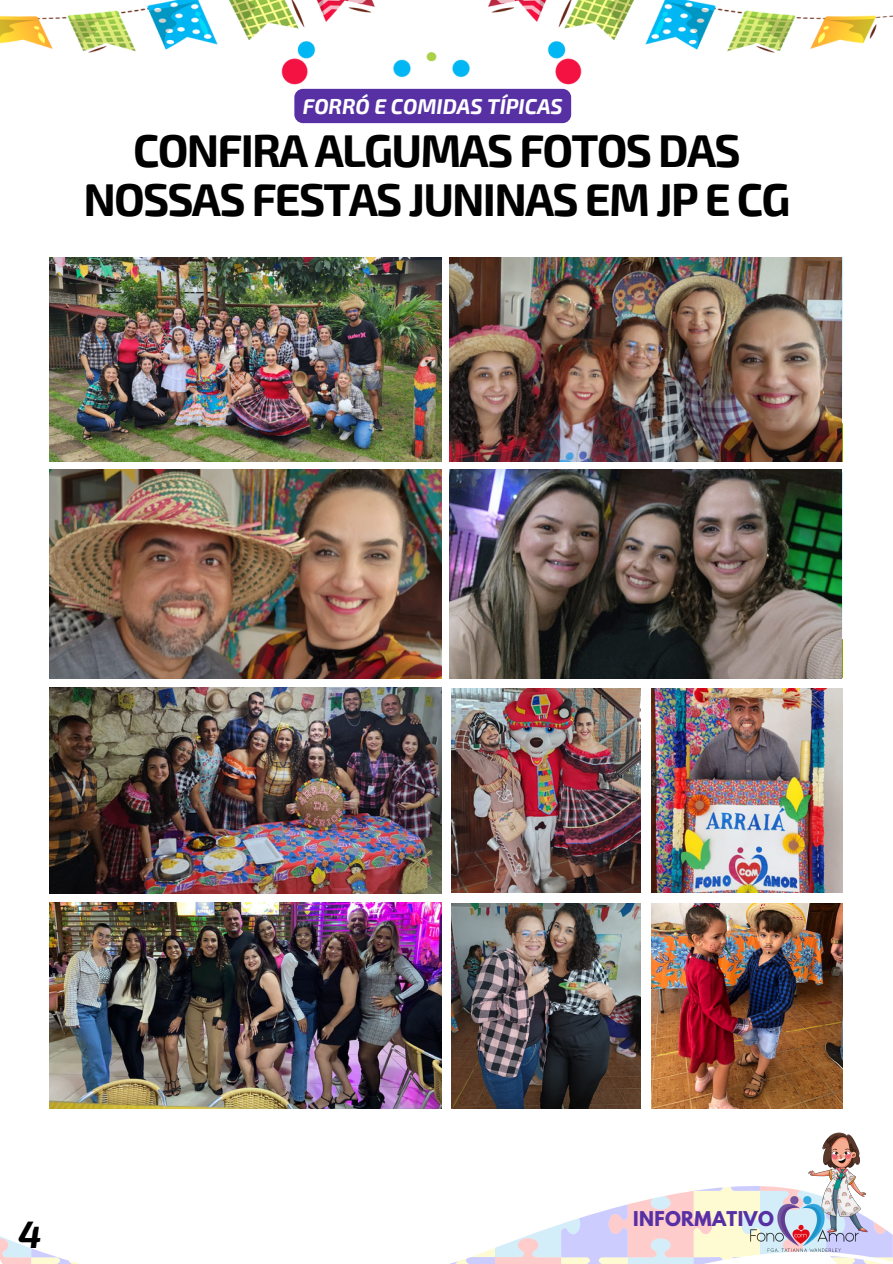
<style>
.page{position:relative;width:893px;height:1264px;background:#fff}
.page>*{position:absolute;margin:0;border:0;box-sizing:border-box;transform-origin:0 0}
.t1{font:700 45px/48.3px "Exo 2";letter-spacing:-.04em;color:#000;text-align:center}
.t2{font:italic 700 37.5px "Exo 2";color:#000}
.t3{font:italic 700 21px "Exo 2";color:#fff}
.t4{font:700 18px "League Spartan";letter-spacing:.02em;color:#5730a4}
</style>
<div class="page">
<img style="left:451px;top:688px;width:189px;height:204px">
<img style="left:651px;top:688px;width:191px;height:204px">
<img style="left:451px;top:903px;width:189px;height:205px">
<img style="left:651px;top:903px;width:191px;height:205px">
<svg style="left:0;top:1186px;width:892px;height:77px"></svg>
<img style="left:808px;top:1132px;width:84px;height:102px">
<img style="left:745px;top:1182px;width:118px;height:81px">
<img style="left:0;top:0;width:272px;height:53px">
<img style="left:272px;top:0;width:620px;height:89px">
<img style="left:50px;top:257px;width:391px;height:204px">
<img style="left:449px;top:257px;width:392px;height:204px">
<img style="left:50px;top:469px;width:391px;height:210px">
<img style="left:449px;top:469px;width:392px;height:209px">
<img style="left:50px;top:687px;width:391px;height:206px">
<img style="left:50px;top:902px;width:391px;height:206px">
<div style="left:294px;top:89px;width:277px;height:34px;background:#5730a4;border-radius:9px"></div>
<p class="t3" style="left:303px;top:93px;width:261px">FORRÓ E COMIDAS TÍPICAS</p>
<p class="t1" style="left:83px;top:125px;width:708px">CONFIRA ALGUMAS FOTOS DAS<br>NOSSAS FESTAS JUNINAS EM JP E CG</p>
<p class="t2" style="left:18px;top:1209px;width:25px">4</p>
<p class="t4" style="left:633px;top:1209px;width:142px">INFORMATIVO</p>
</div>
